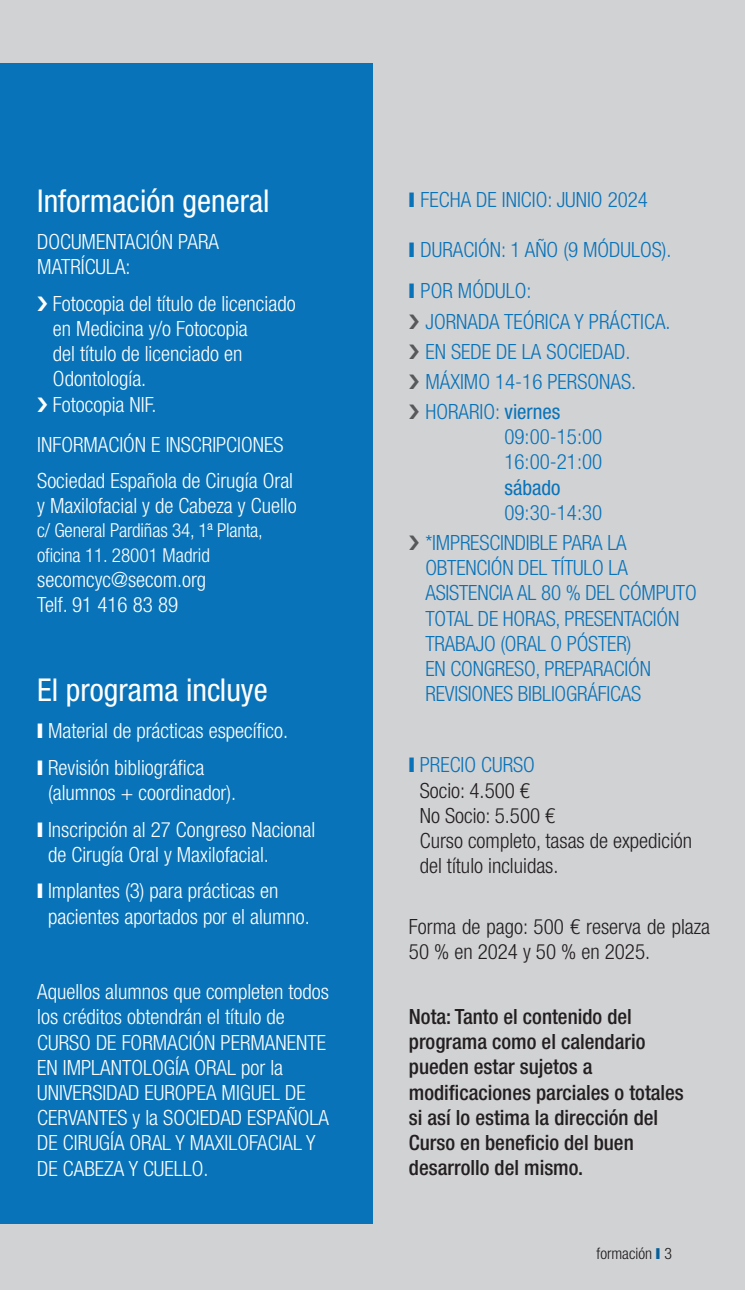
<style>
.page{position:relative;width:745px;height:1290px;background:#fff}
.page>*{position:absolute;margin:0;border:0;box-sizing:border-box;transform-origin:0 0}
.t1{font:condensed 31.5px "Helvetica Neue LT Std";color:#fff}
.t2{font:300 condensed 21px/25.2px "Helvetica Neue LT Std";color:#fff}
.t3{font:300 condensed 21px/25.2px "Helvetica Neue LT Std";letter-spacing:-.01em;color:#0973b9}
.t4{font:500 condensed 21px/25.2px "Helvetica Neue LT Std";color:#231f20}
.t5{font:300 condensed 21px/25.2px "Helvetica Neue LT Std";color:#231f20}
.t6{font:300 condensed 19.25px/25.2px "Helvetica Neue LT Std";letter-spacing:-.01em;color:#fff}
.t7{font:300 condensed 15.75px "Helvetica Neue LT Std";color:#231f20}
.s1{font-weight:400}
.s2{color:#0973b9}
</style>
<div class="page">
<div style="left:0;top:0;width:744px;height:1290px;background:#d1d2d4"></div>
<div style="left:0;top:63px;width:372px;height:1161px;background:#0973b9"></div>
<p class="t1" style="left:37px;top:183px;width:234px">Información general</p>
<p class="t2" style="left:37px;top:229px;width:183px">DOCUMENTACIÓN PARA<br>MATRÍCULA:</p>
<p class="t2" style="left:53px;top:290px;width:244px">Fotocopia del título de licenciado en Medicina y/o Fotocopia<br>del título de licenciado en<br>Odontología.</p>
<p class="t2" style="left:53px;top:391px;width:105px">Fotocopia NIF.</p>
<p class="t2" style="left:37px;top:431px;width:247px">INFORMACIÓN E INSCRIPCIONES</p>
<p class="t2" style="left:37px;top:468px;width:261px">Sociedad Española de Cirugía Oral y Maxilofacial y de Cabeza y Cuello</p>
<p class="t6" style="left:37px;top:517px;width:227px">c/ General Pardiñas 34, 1ª Planta, oficina 11. 28001 Madrid</p>
<p class="t2" style="left:37px;top:567px;width:170px">secomcyc@secom.org<br>Telf. 91 416 83 89</p>
<p class="t1" style="left:37px;top:672px;width:232px">El programa incluye</p>
<p class="t2" style="left:37px;top:718px;width:252px">❙ Material de prácticas específico.</p>
<p class="t2" style="left:48px;top:754px;width:189px;text-indent:-11px">❙ Revisión bibliográfica (alumnos + coordinador).</p>
<p class="t2" style="left:48px;top:816px;width:268px;text-indent:-11px">❙ Inscripción al 27 Congreso Nacional de Cirugía Oral y Maxilofacial.</p>
<p class="t2" style="left:48px;top:878px;width:263px;text-indent:-11px">❙ Implantes (3) para prácticas en pacientes aportados por el alumno.</p>
<p class="t2" style="left:37px;top:979px;width:293px">Aquellos alumnos que completen todos los créditos obtendrán el título de<br>CURSO DE FORMACIÓN PERMANENTE<br>EN IMPLANTOLOGÍA ORAL por la<br>UNIVERSIDAD EUROPEA MIGUEL DE<br>CERVANTES y la SOCIEDAD ESPAÑOLA<br>DE CIRUGÍA ORAL Y MAXILOFACIAL Y<br>DE CABEZA Y CUELLO.</p>
<p class="t3" style="left:408px;top:187px;width:240px">❙ FECHA DE INICIO: JUNIO 2024</p>
<p class="t3" style="left:408px;top:237px;width:264px">❙ DURACIÓN: 1 AÑO (9 MÓDULOS).</p>
<p class="t3" style="left:408px;top:278px;width:124px">❙ POR MÓDULO:</p>
<p class="t3" style="left:425px;top:308px;width:246px">JORNADA TEÓRICA Y PRÁCTICA.</p>
<p class="t3" style="left:425px;top:338px;width:206px">EN SEDE DE LA SOCIEDAD.</p>
<p class="t3" style="left:425px;top:369px;width:212px">MÁXIMO 14-16 PERSONAS.</p>
<p class="t3" style="left:504px;top:399px;width:99px;text-indent:-79px">HORARIO: <span class="s1">viernes<br></span>09:00-15:00<br>16:00-21:00 <span class="s1">sábado<br></span>09:30-14:30</p>
<p class="t3" style="left:425px;top:530px;width:272px">*IMPRESCINDIBLE PARA LA<br>OBTENCIÓN DEL TÍTULO LA<br>ASISTENCIA AL 80 % DEL CÓMPUTO<br>TOTAL DE HORAS, PRESENTACIÓN<br>TRABAJO (ORAL O PÓSTER)<br>EN CONGRESO, PREPARACIÓN<br>REVISIONES BIBLIOGRÁFICAS</p>
<p class="t5" style="left:419px;top:752px;width:274px;text-indent:-11px"><span class="s2">❙ PRECIO CURSO<br></span>Socio: 4.500 €<br>No Socio: 5.500 €<br>Curso completo, tasas de expedición del título incluidas.</p>
<p class="t5" style="left:408px;top:913px;width:302px">Forma de pago: 500 € reserva de plaza<br>50 % en 2024 y 50 % en 2025.</p>
<p class="t4" style="left:408px;top:1004px;width:276px">Nota: Tanto el contenido del programa como el calendario pueden estar sujetos a modificaciones parciales o totales si así lo estima la dirección del<br>Curso en beneficio del buen desarrollo del mismo.</p>
<p class="t7" style="left:596px;top:1244px;width:77px">formación <span class="s2">❙</span> 3</p>
</div>
